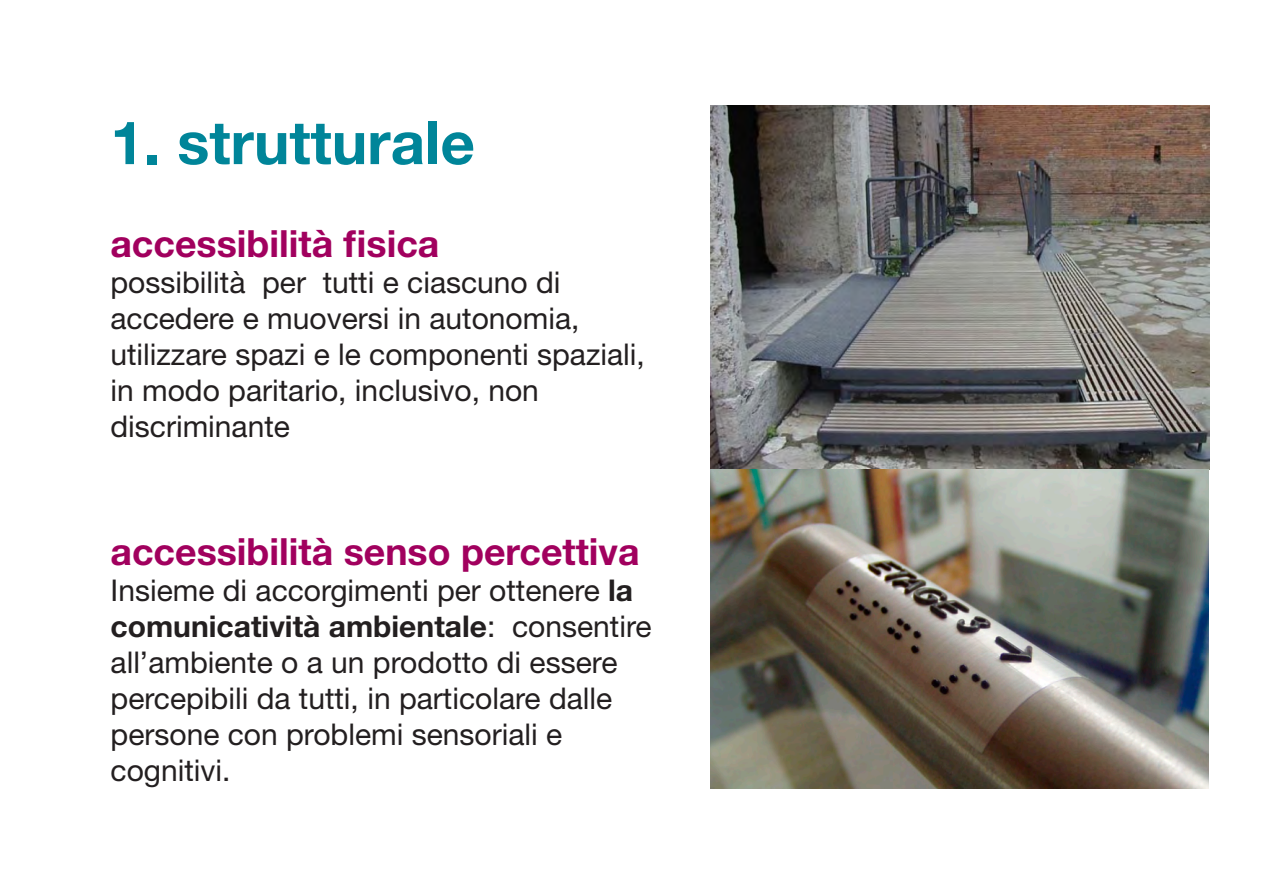
<style>
.page{position:relative;width:1263px;height:893px;background:#fff}
.page>*{position:absolute;margin:0;border:0;box-sizing:border-box;transform-origin:0 0}
.t1{font:700 60px "Helvetica Neue";color:#008599}
.t2{font:700 37.5px "Helvetica Neue";color:#a1005e}
.t3{font:30px/36px "Helvetica Neue";color:#231f20}
.s1{font-weight:700}
</style>
<div class="page">
<img style="left:710px;top:106px;width:499px;height:682px">
<p class="t1" style="left:110px;top:96px;width:366px">1. strutturale</p>
<p class="t2" style="left:110px;top:214px;width:330px">accessibilità fisica</p>
<p class="t3" style="left:110px;top:266px;width:536px">possibilità per tutti e ciascuno di accedere e muoversi in autonomia, utilizzare spazi e le componenti spaziali, in modo paritario, inclusivo, non discriminante</p>
<p class="t2" style="left:111px;top:522px;width:531px">accessibilità senso percettiva</p>
<p class="t3" style="left:111px;top:574px;width:542px">Insieme di accorgimenti per ottenere <span class="s1">la comunicatività ambientale</span>: consentire all’ambiente o a un prodotto di essere percepibili da tutti, in particolare dalle persone con problemi sensoriali e cognitivi.</p>
</div>
